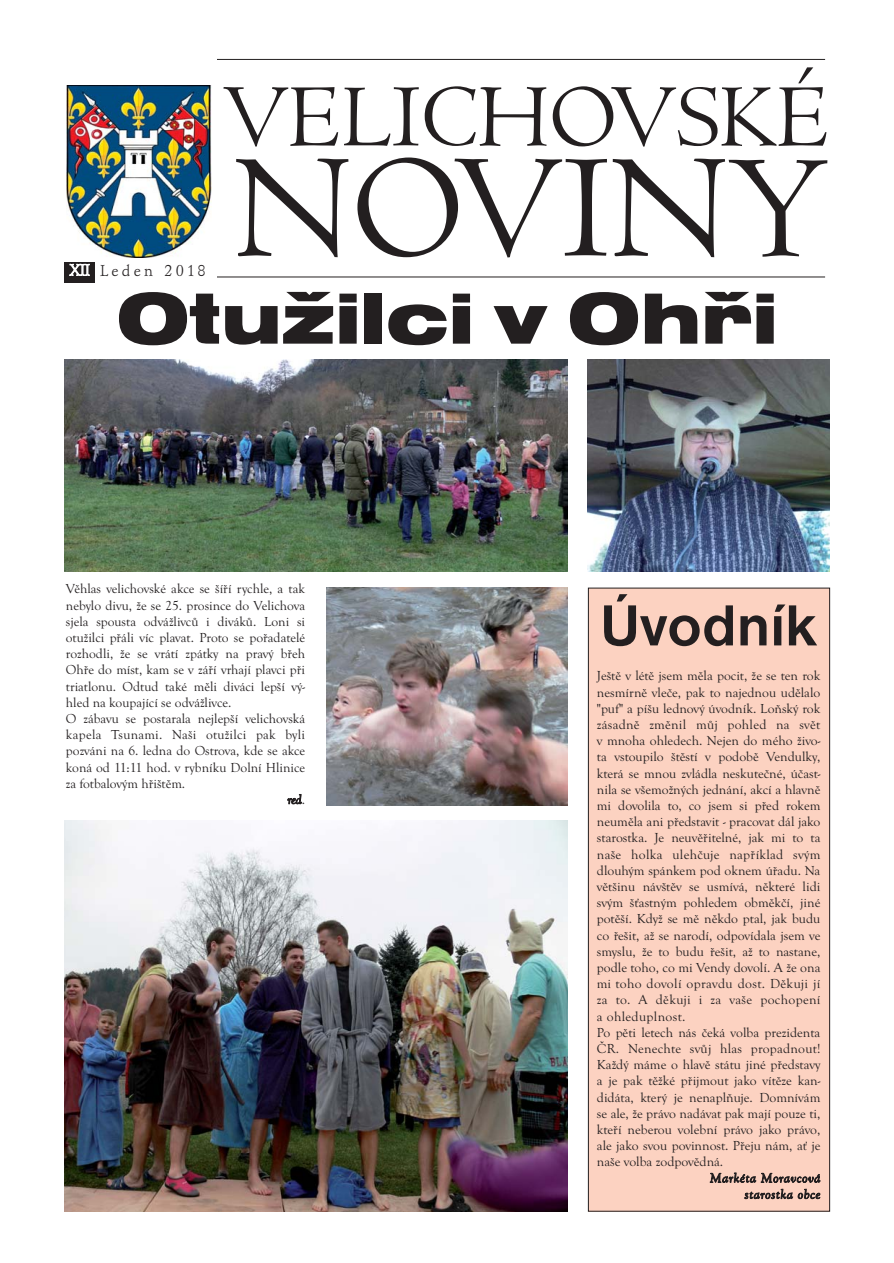
<style>
.page{position:relative;width:894px;height:1263px;background:#fff}
.page>*{position:absolute;margin:0;border:0;box-sizing:border-box;transform-origin:0 0}
.t1{font:75px "Nimbus San DEE Blac Exte";color:#231f20}
.t2{font:700 60px "Nimbus San DEE";color:#231f20}
.t3{font:16.5px "Schneidler Med TEE";letter-spacing:.2em;color:#231f20}
.t4{font:13.5px/16.2px "Goudy Old Sty TEE";color:#231f20}
.t5{font:13.5px "Goudy Old Sty TEE";letter-spacing:.02em;color:#231f20}
.t6{font:italic 13.5px/16.2px "Goudy Old Sty TEE";letter-spacing:.05em;color:#231f20;text-align:right}
.s1{color:#fff}
.s2{font-style:normal}
</style>
<div class="page">
<svg style="left:223px;top:67px;width:603px;height:80px"></svg>
<svg style="left:236px;top:158px;width:591px;height:100px"></svg>
<hr style="left:218px;top:277px;width:607px;height:1px;background:#231f20">
<hr style="left:218px;top:59px;width:607px;height:1px;background:#231f20">
<div style="left:588px;top:588px;width:242px;height:623px;background:#fcd2c1"></div>
<div style="left:588px;top:588px;width:242px;height:623px;border:1px solid #231f20"></div>
<div style="left:64px;top:260px;width:31px;height:22px;background:#231f20"></div>
<div style="left:64px;top:85px;width:149px;height:176px;background:#fff"></div>
<img style="left:66px;top:85px;width:146px;height:173px">
<img style="left:588px;top:359px;width:241px;height:213px">
<img style="left:64px;top:821px;width:503px;height:390px">
<img style="left:327px;top:588px;width:240px;height:217px">
<img style="left:64px;top:359px;width:503px;height:213px">
<p class="t3" style="left:70px;top:264px;width:138px"><span class="s1">XII</span> Leden 2018</p>
<h1 class="t1" style="left:116px;top:289px;width:663px">Otužilci v Ohři</h1>
<p class="t4" style="left:66px;top:581px;width:241px">Věhlas velichovské akce se šíří rychle, a tak</p>
<p class="t4" style="left:66px;top:598px;width:241px">nebylo divu, že se 25. prosince do Velichova</p>
<p class="t4" style="left:66px;top:614px;width:241px">sjela spousta odvážlivců i diváků. Loni si</p>
<p class="t4" style="left:66px;top:630px;width:241px">otužilci přáli víc plavat. Proto se pořadatelé</p>
<p class="t4" style="left:66px;top:646px;width:241px">rozhodli, že se vrátí zpátky na pravý břeh</p>
<p class="t4" style="left:66px;top:662px;width:241px">Ohře do míst, kam se v září vrhají plavci při</p>
<p class="t4" style="left:66px;top:679px;width:241px">triatlonu. Odtud také měli diváci lepší vý-</p>
<p class="t4" style="left:66px;top:695px;width:167px">hled na koupající se odvážlivce.</p>
<p class="t4" style="left:66px;top:711px;width:241px">O zábavu se postarala nejlepší velichovská</p>
<p class="t5" style="left:66px;top:728px;width:241px">kapela Tsunami. Naši otužilci pak byli</p>
<p class="t4" style="left:66px;top:743px;width:241px">pozváni na 6. ledna do Ostrova, kde se akce</p>
<p class="t4" style="left:66px;top:760px;width:241px">koná od 11:11 hod. v rybníku Dolní Hlinice</p>
<p class="t4" style="left:66px;top:776px;width:121px">za fotbalovým hřištěm.</p>
<p class="t6" style="left:288px;top:792px;width:19px">red<span class="s2">.</span></p>
<h2 class="t2" style="left:600px;top:602px;width:218px">Úvodník</h2>
<p class="t4" style="left:597px;top:668px;width:225px">Ještě v létě jsem měla pocit, že se ten rok nesmírně vleče, pak to najednou udělalo "puf" a píšu lednový úvodník. Loňský rok zásadně změnil můj pohled na svět v mnoha ohledech. Nejen do mého živo&shy;ta vstoupilo štěstí v podobě Vendulky, která se mnou zvládla neskutečné, účast&shy;nila se všemožných jednání, akcí a hlavně mi dovolila to, co jsem si před rokem neuměla ani představit - pracovat dál jako starostka. Je neuvěřitelné, jak mi to ta naše holka ulehčuje například svým dlouhým spánkem pod oknem úřadu. Na většinu návštěv se usmívá, některé lidi svým šťastným pohledem obměkčí, jiné potěší. Když se mě někdo ptal, jak budu co řešit, až se narodí, odpovídala jsem ve smyslu, že to budu řešit, až to nastane, podle toho, co mi Vendy dovolí. A že ona mi toho dovolí opravdu dost. Děkuji jí za to. A děkuji i za vaše pochopení a ohleduplnost.<br>Po pěti letech nás čeká volba prezidenta ČR. Nenechte svůj hlas propadnout!<br>Každý máme o hlavě státu jiné představy a je pak těžké přijmout jako vítěze kan&shy;didáta, který je nenaplňuje. Domnívám se ale, že právo nadávat pak mají pouze ti, kteří neberou volební právo jako právo, ale jako svou povinnost. Přeju nám, ať je naše volba zodpovědná.</p>
<p class="t6" style="left:710px;top:1171px;width:112px">Markéta Moravcová starostka obce</p>
</div>
